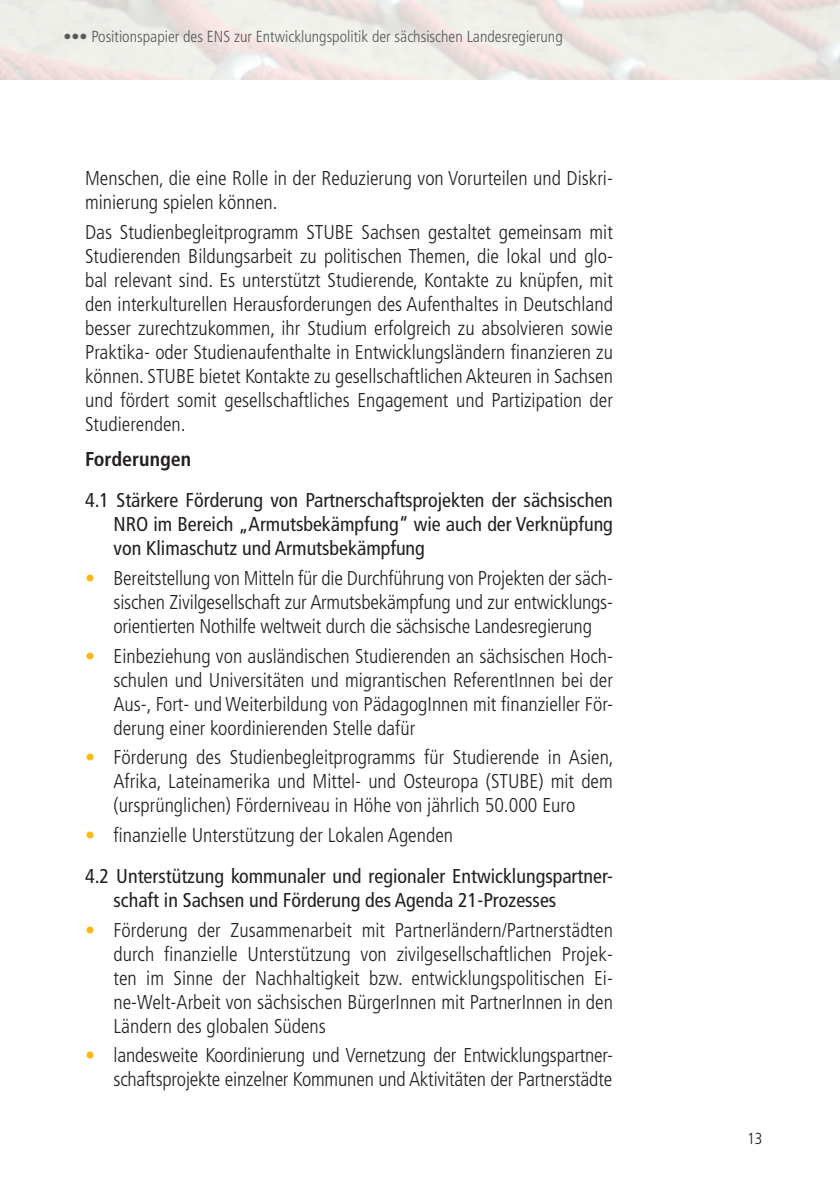
<style>
.page{position:relative;width:840px;height:1191px;background:#fff}
.page>*{position:absolute;margin:0;border:0;box-sizing:border-box;transform-origin:0 0}
.t1{font:300 condensed 20px/24px "Frutiger";color:#231f20;text-align:justify}
.t2{font:condensed 20px/24px "Frutiger";color:#231f20;text-align:justify}
.t3{font:700 condensed 20px "Frutiger";color:#231f20}
.t4{font:300 condensed 16px "Frutiger";color:#57585a}
.t5{font:300 condensed 16px "Frutiger";color:#231f20}
.s1{color:#fcb814}
.s2{font-weight:300;color:#fcb814}
.s3{font-weight:300}
</style>
<div class="page">
<p class="t4" style="left:63px;top:28px;width:500px">••• Positionspapier des ENS zur Entwicklungspolitik der sächsischen Landesregierung</p>
<p class="t1" style="left:85px;top:166px;width:529px">Menschen, die eine Rolle in der Reduzierung von Vorurteilen und Diskri&shy;minierung spielen können.</p>
<p class="t1" style="left:85px;top:220px;width:529px">Das Studienbegleitprogramm STUBE Sachsen gestaltet gemeinsam mit Studierenden Bildungsarbeit zu politischen Themen, die lokal und glo&shy;bal relevant sind. Es unterstützt Studierende, Kontakte zu knüpfen, mit den interkulturellen Herausforderungen des Aufenthaltes in Deutschland besser zurechtzukommen, ihr Studium erfolgreich zu absolvieren sowie Praktika- oder Studienaufenthalte in Entwicklungsländern finanzieren zu können. STUBE bietet Kontakte zu gesellschaftlichen Akteuren in Sachsen und fördert somit gesellschaftliches Engagement und Partizipation der Studierenden.</p>
<p class="t3" style="left:85px;top:447px;width:107px">Forderungen</p>
<p class="t2" style="left:113px;top:488px;width:500px;text-indent:-28px">4.1 Stärkere Förderung von Partnerschaftsprojekten der sächsischen NRO im Bereich „Armutsbekämpfung“ wie auch der Verknüpfung von Klimaschutz und Armutsbekämpfung</p>
<p class="t1" style="left:113px;top:566px;width:500px;text-indent:-28px"><span class="s1">•</span> Bereitstellung von Mitteln für die Durchführung von Projekten der säch&shy;sischen Zivilgesellschaft zur Armutsbekämpfung und zur entwicklungs&shy;orientierten Nothilfe weltweit durch die sächsische Landesregierung</p>
<p class="t1" style="left:113px;top:644px;width:500px;text-indent:-28px"><span class="s1">•</span> Einbeziehung von ausländischen Studierenden an sächsischen Hoch&shy;schulen und Universitäten und migrantischen ReferentInnen bei der Aus-, Fort- und Weiterbildung von PädagogInnen mit finanzieller För&shy;derung einer koordinierenden Stelle dafür</p>
<p class="t1" style="left:113px;top:745px;width:501px;text-indent:-28px"><span class="s1">•</span> Förderung des Studienbegleitprogramms für Studierende in Asien, Afrika, Lateinamerika und Mittel- und Osteuropa (STUBE) mit dem (ursprünglichen) Förderniveau in Höhe von jährlich 50.000 Euro</p>
<p class="t2" style="left:85px;top:814px;width:529px;line-height:41px"><span class="s2">•</span> <span class="s3">finanzielle Unterstützung der Lokalen Agenden<br></span>4.2 Unterstützung kommunaler und regionaler Entwicklungspartner-</p>
<p class="t2" style="left:113px;top:888px;width:444px">schaft in Sachsen und Förderung des Agenda 21-Prozesses</p>
<p class="t1" style="left:113px;top:918px;width:500px;text-indent:-28px"><span class="s1">•</span> Förderung der Zusammenarbeit mit Partnerländern/Partnerstädten durch finanzielle Unterstützung von zivilgesellschaftlichen Projek&shy;ten im Sinne der Nachhaltigkeit bzw. entwicklungspolitischen Ei&shy;ne-Welt-Arbeit von sächsischen BürgerInnen mit PartnerInnen in den Ländern des globalen Südens</p>
<p class="t1" style="left:85px;top:1043px;width:529px;text-align:right"><span class="s1">•</span> landesweite Koordinierung und Vernetzung der Entwicklungspartner&shy;schaftsprojekte einzelner Kommunen und Aktivitäten der Partnerstädte</p>
<p class="t5" style="left:746px;top:1129px;width:17px">13</p>
</div>
